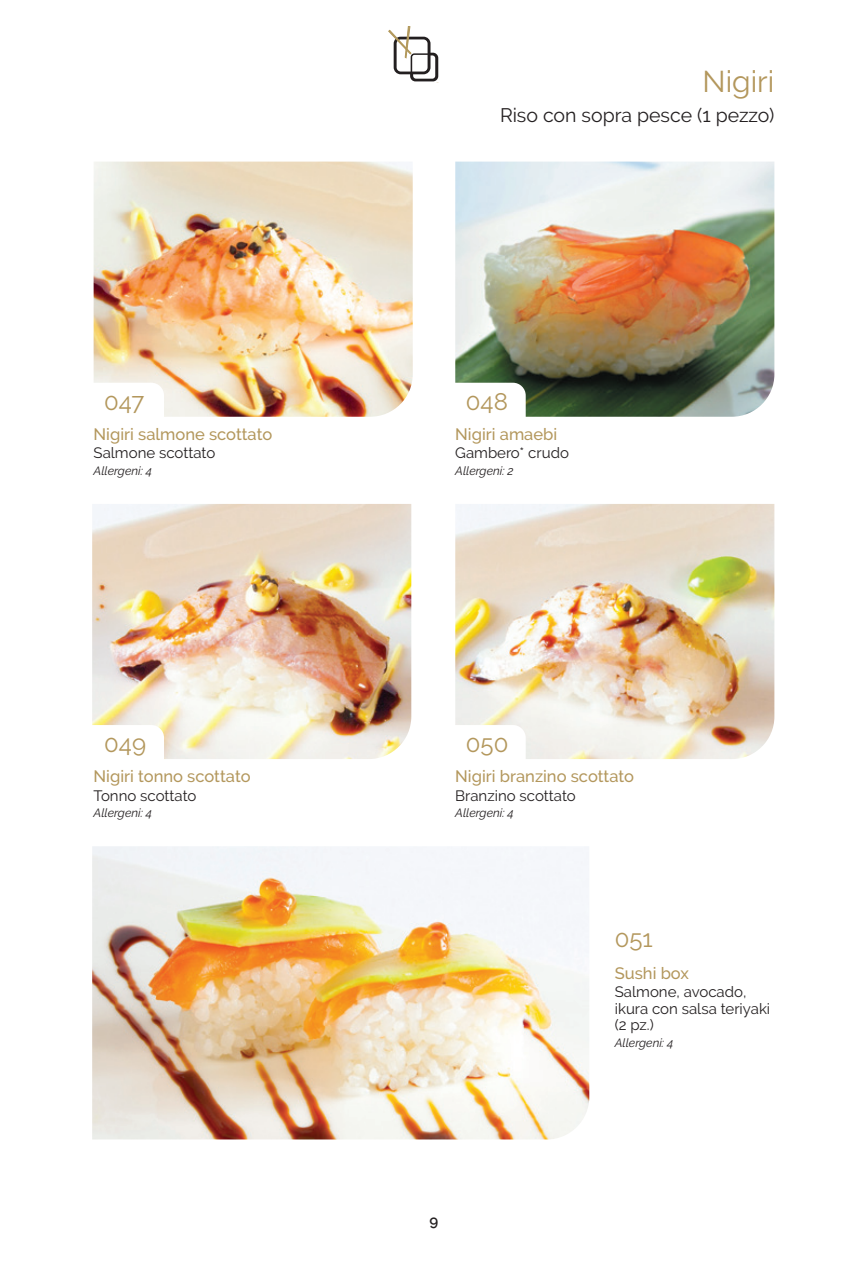
<style>
.page{position:relative;width:851px;height:1263px;background:#fff}
.page>*{position:absolute;margin:0;border:0;box-sizing:border-box;transform-origin:0 0}
.t1{font:30px "Raleway";color:#b3975c}
.t2{font:24px "Raleway";color:#b3975c}
.t3{font:19.5px "Raleway";color:#231f20}
.t4{font:500 16.5px "Raleway";color:#b3975c}
.t5{font:15px/16.5px "Raleway";color:#231f20}
.t6{font:600 15px "Raleway";color:#231f20}
.t7{font:italic 12px "Raleway";color:#231f20}
</style>
<div class="page">
<img style="left:94px;top:162px;width:318px;height:255px">
<img style="left:455px;top:162px;width:319px;height:255px">
<img style="left:92px;top:504px;width:319px;height:255px">
<img style="left:455px;top:504px;width:319px;height:255px">
<img style="left:92px;top:846px;width:497px;height:293px">
<svg style="left:94px;top:383px;width:70px;height:34px"></svg>
<svg style="left:455px;top:383px;width:70px;height:34px"></svg>
<svg style="left:92px;top:725px;width:72px;height:34px"></svg>
<svg style="left:455px;top:725px;width:70px;height:34px"></svg>
<svg style="left:388px;top:26px;width:51px;height:57px"></svg>
<p class="t1" style="left:702px;top:64px;width:73px">Nigiri</p>
<p class="t3" style="left:500px;top:104px;width:276px">Riso con sopra pesce (1 pezzo)</p>
<p class="t2" style="left:104px;top:387px;width:42px">047</p>
<p class="t2" style="left:466px;top:387px;width:44px">048</p>
<p class="t4" style="left:94px;top:425px;width:180px">Nigiri salmone scottato</p>
<p class="t5" style="left:94px;top:445px;width:123px">Salmone scottato</p>
<p class="t7" style="left:94px;top:464px;width:60px">Allergeni: 4</p>
<p class="t4" style="left:455px;top:425px;width:103px">Nigiri amaebi</p>
<p class="t5" style="left:455px;top:445px;width:115px">Gambero* crudo</p>
<p class="t7" style="left:455px;top:464px;width:60px">Allergeni: 2</p>
<p class="t2" style="left:104px;top:729px;width:43px">049</p>
<p class="t2" style="left:466px;top:729px;width:44px">050</p>
<p class="t4" style="left:94px;top:767px;width:158px">Nigiri tonno scottato</p>
<p class="t5" style="left:94px;top:787px;width:104px">Tonno scottato</p>
<p class="t7" style="left:94px;top:806px;width:60px">Allergeni: 4</p>
<p class="t4" style="left:455px;top:767px;width:180px">Nigiri branzino scottato</p>
<p class="t5" style="left:455px;top:787px;width:122px">Branzino scottato</p>
<p class="t7" style="left:455px;top:806px;width:60px">Allergeni: 4</p>
<p class="t2" style="left:614px;top:925px;width:40px">051</p>
<p class="t4" style="left:614px;top:963px;width:76px">Sushi box</p>
<p class="t5" style="left:614px;top:983px;width:157px">Salmone, avocado, ikura con salsa teriyaki (2 pz.)</p>
<p class="t7" style="left:614px;top:1035px;width:60px">Allergeni: 4</p>
<p class="t6" style="left:429px;top:1212px;width:10px">9</p>
</div>
